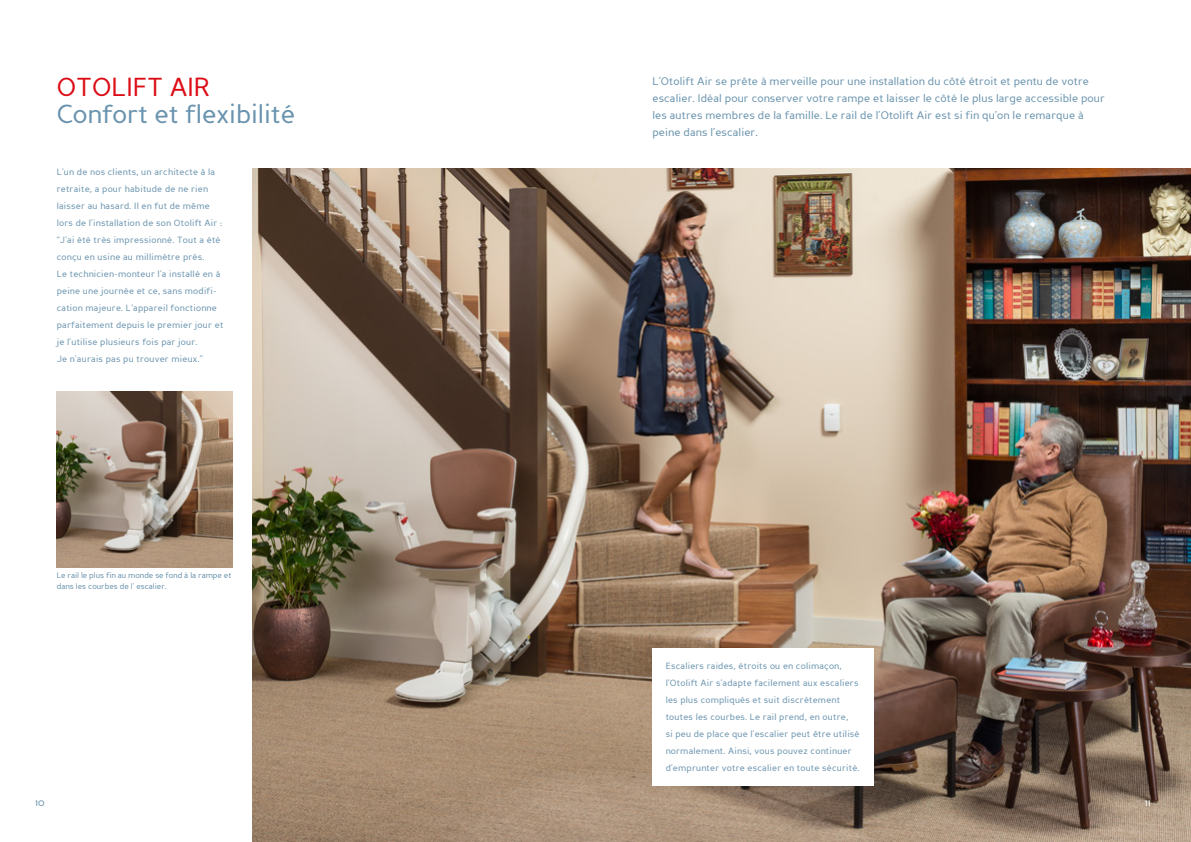
<style>
.page{position:relative;width:1191px;height:842px;background:#fff}
.page>*{position:absolute;margin:0;border:0;box-sizing:border-box;transform-origin:0 0}
.t1{font:26px "Perspective Sans";color:#6993ae}
.t2{font:26px "Perspective Sans";color:#dc0c15}
.t3{font:11px/17px "Perspective Sans";letter-spacing:.01em;color:#6993ae}
.t4{font:10px "Perspective Sans";color:#6993ae}
.t5{font:10px "Perspective Sans";color:#fff}
.t6{font:9px/17px "Perspective Sans";letter-spacing:.025em;color:#6993ae}
.t7{font:8px/11px "Perspective Sans";letter-spacing:-.005em;color:#6993ae}
</style>
<div class="page">
<img style="left:57px;top:391px;width:175px;height:176px">
<img style="left:252px;top:168px;width:939px;height:674px">
<div style="left:652px;top:648px;width:221px;height:137px;background:#fff"></div>
<h1 class="t2" style="left:57px;top:72px;width:155px">OTOLIFT AIR</h1>
<h1 class="t1" style="left:57px;top:99px;width:240px">Confort et flexibilité</h1>
<p class="t6" style="left:57px;top:164px;width:168px">L’un de nos clients, un architecte à la retraite, a pour habitude de ne rien laisser au hasard. Il en fut de même lors de l’installation de son Otolift Air : “J’ai été très impressionné. Tout a été conçu en usine au millimètre près.<br>Le technicien-monteur l’a installé en à peine une journée et ce, sans modifi&shy;cation majeure. L’appareil fonctionne parfaitement depuis le premier jour et je l’utilise plusieurs fois par jour.<br>Je n’aurais pas pu trouver mieux.”</p>
<p class="t7" style="left:57px;top:570px;width:176px">Le rail le plus fin au monde se fond à la rampe et dans les courbes de l’ escalier.</p>
<p class="t3" style="left:652px;top:73px;width:454px">L’Otolift Air se prête à merveille pour une installation du côté étroit et pentu de votre escalier. Idéal pour conserver votre rampe et laisser le côté le plus large accessible pour les autres membres de la famille. Le rail de l’Otolift Air est si fin qu’on le remarque à peine dans l’escalier.</p>
<p class="t6" style="left:665px;top:657px;width:195px">Escaliers raides, étroits ou en colimaçon, l’Otolift Air s’adapte facilement aux escaliers les plus compliqués et suit discrètement toutes les courbes. Le rail prend, en outre,<br>si peu de place que l’escalier peut être utilisé normalement. Ainsi, vous pouvez continuer d’emprunter votre escalier en toute sécurité.</p>
<p class="t4" style="left:35px;top:797px;width:11px">10</p>
<p class="t5" style="left:1144px;top:797px;width:7px">11</p>
</div>
